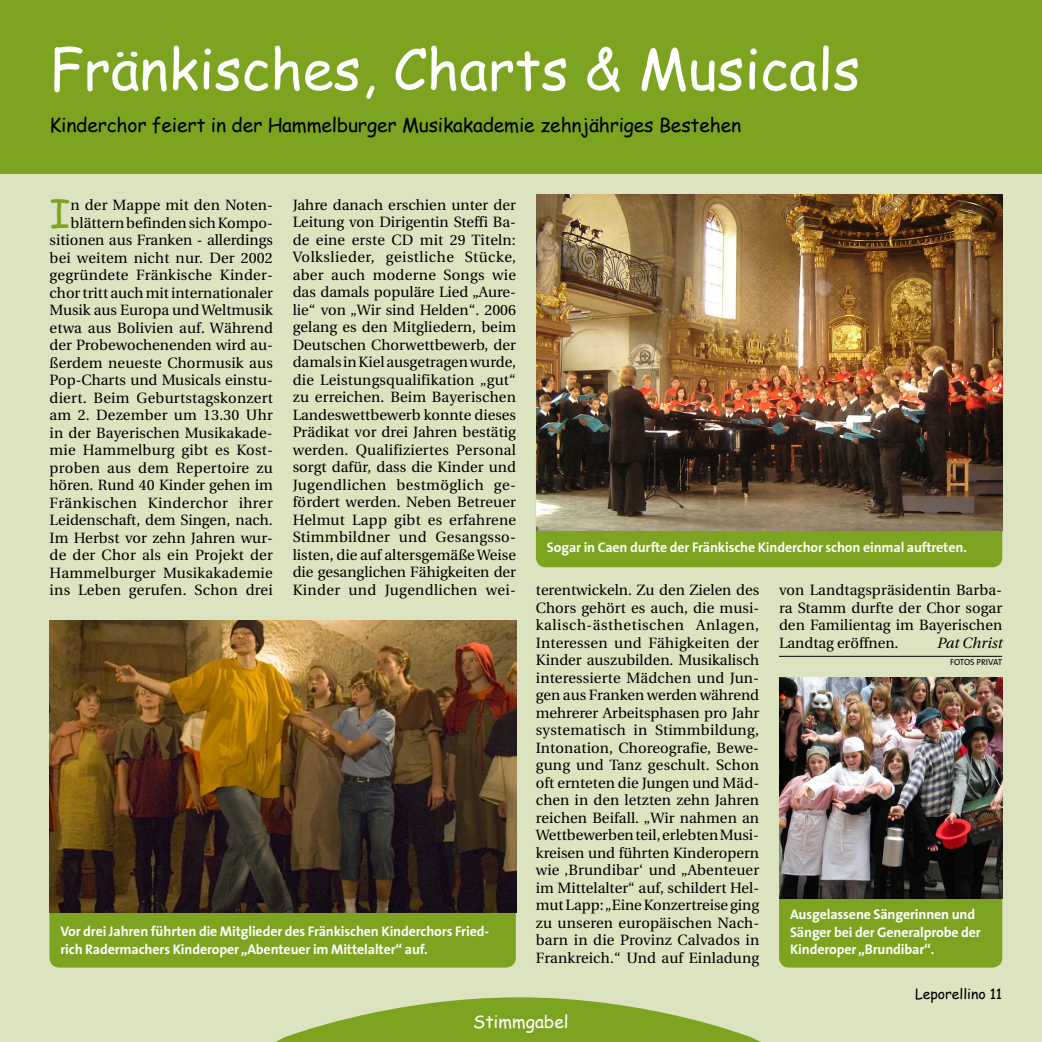
<style>
.page{position:relative;width:1042px;height:1042px;background:#dce3c1}
.page>*{position:absolute;margin:0;border:0;box-sizing:border-box;transform-origin:0 0}
.t1{font:56px "Comic Sans MS";color:#fff}
.t2{font:38.5px "Comic Sans MS";color:#7ca421}
.t3{font:19.25px "Comic Sans MS";letter-spacing:-.01em;color:#000}
.t4{font:17.5px "Comic Sans MS";color:#fff}
.t5{font:14.88px/17.5px "Utopia";letter-spacing:.005em;color:#000;text-align:justify}
.t6{font:italic 14.88px "Utopia";color:#000}
.t7{font:700 14px/17.5px "The Sans";letter-spacing:-.01em;color:#fff}
.t8{font:14px "Comic Sans MS";color:#000}
.t9{font:8.75px "The Sans Caps";letter-spacing:-.005em;color:#000}
</style>
<div class="page">
<div style="left:0;top:0;width:1042px;height:174px;background:#7ca421"></div>
<svg style="left:276px;top:997px;width:485px;height:45px"></svg>
<hr style="left:779px;top:656px;width:223px;height:1px;background:#000">
<div style="left:49px;top:851px;width:467px;height:116px;background:#7ca421;border-radius:10px"></div>
<div style="left:536px;top:451px;width:466px;height:116px;background:#7ca421;border-radius:10px"></div>
<img style="left:50px;top:620px;width:466px;height:293px">
<img style="left:536px;top:195px;width:466px;height:336px">
<div style="left:779px;top:845px;width:223px;height:122px;background:#7ca421;border-radius:10px"></div>
<img style="left:779px;top:677px;width:223px;height:221px">
<h1 class="t1" style="left:50px;top:28px;width:812px">Fränkisches, Charts &amp; Musicals</h1>
<p class="t3" style="left:50px;top:111px;width:693px">Kinderchor feiert in der Hammelburger Musikakademie zehnjähriges Bestehen</p>
<p class="t5" style="left:50px;top:196px;width:225px;text-align:right">n der Mappe mit den Noten&shy;blättern befinden sich Kompo&shy;sitionen aus Franken - allerdings bei weitem nicht nur. Der 2002 gegründete Fränkische Kinder&shy;chor tritt auch mit internationaler<br>Musik aus Europa und Weltmusik etwa aus Bolivien auf. Während der Probewochenenden wird au&shy;ßerdem neueste Chormusik aus<br>Pop-Charts und Musicals einstu&shy;diert. Beim Geburtstagskonzert am 2. Dezember um 13.30 Uhr in der Bayerischen Musikakade&shy;mie Hammelburg gibt es Kost&shy;proben aus dem Repertoire zu hören. Rund 40 Kinder gehen im<br>Fränkischen Kinderchor ihrer<br>Leidenschaft, dem Singen, nach.<br>Im Herbst vor zehn Jahren wur&shy;de der Chor als ein Projekt der<br>Hammelburger Musikakademie ins Leben gerufen. Schon drei</p>
<p class="t5" style="left:293px;top:196px;width:225px">Jahre danach erschien unter der Leitung von Dirigentin Steffi Ba&shy;de eine erste CD mit 29 Titeln:<br>Volkslieder, geistliche Stücke, aber auch moderne Songs wie das damals populäre Lied „Aure&shy;lie“ von „Wir sind Helden“. 2006 gelang es den Mitgliedern, beim Deutschen Chorwettbewerb, der damals in Kiel ausgetragen wurde, die Leistungsqualifikation „gut“ zu erreichen. Beim Bayerischen Landeswettbewerb konnte dieses Prädikat vor drei Jahren bestätig werden. Qualifiziertes Personal sorgt dafür, dass die Kinder und Jugendlichen bestmöglich ge&shy;fördert werden. Neben Betreuer Helmut Lapp gibt es erfahrene Stimmbildner und Gesangsso&shy;listen, die auf altersgemäße Weise die gesanglichen Fähigkeiten der Kinder und Jugendlichen wei-</p>
<h2 class="t2" style="left:50px;top:185px;width:22px">I</h2>
<p class="t7" style="left:60px;top:922px;width:430px">Vor drei Jahren führten die Mitglieder des Fränkischen Kinderchors Fried&shy;rich Radermachers Kinderoper „Abenteuer im Mittelalter“ auf.</p>
<p class="t7" style="left:547px;top:538px;width:421px">Sogar in Caen durfte der Fränkische Kinderchor schon einmal auftreten.</p>
<p class="t5" style="left:536px;top:581px;width:225px">terentwickeln. Zu den Zielen des Chors gehört es auch, die musi&shy;kalisch-ästhetischen Anlagen, Interessen und Fähigkeiten der Kinder auszubilden. Musikalisch interessierte Mädchen und Jun&shy;gen aus Franken werden während mehrerer Arbeitsphasen pro Jahr systematisch in Stimmbildung, Intonation, Choreografie, Bewe&shy;gung und Tanz geschult. Schon oft ernteten die Jungen und Mäd&shy;chen in den letzten zehn Jahren reichen Beifall. „Wir nahmen an Wettbewerben teil, erlebten Musi&shy;kreisen und führten Kinderopern wie ‚Brundibar‘ und „Abenteuer im Mittelalter“ auf, schildert Hel&shy;mut Lapp: „Eine Konzertreise ging zu unseren europäischen Nach&shy;barn in die Provinz Calvados in Frankreich.“ Und auf Einladung</p>
<p class="t5" style="left:779px;top:581px;width:225px">von Landtagspräsidentin Barba&shy;ra Stamm durfte der Chor sogar den Familientag im Bayerischen Landtag eröffnen.</p>
<p class="t6" style="left:936px;top:634px;width:67px">Pat Christ</p>
<p class="t9" style="left:950px;top:655px;width:54px">FOTOS PRIVAT</p>
<p class="t7" style="left:790px;top:905px;width:192px">Ausgelassene Sängerinnen und<br>Sänger bei der Generalprobe der<br>Kinderoper „Brundibar“.</p>
<p class="t8" style="left:915px;top:983px;width:89px">Leporellino 11</p>
<p class="t4" style="left:473px;top:1008px;width:97px">Stimmgabel</p>
</div>
